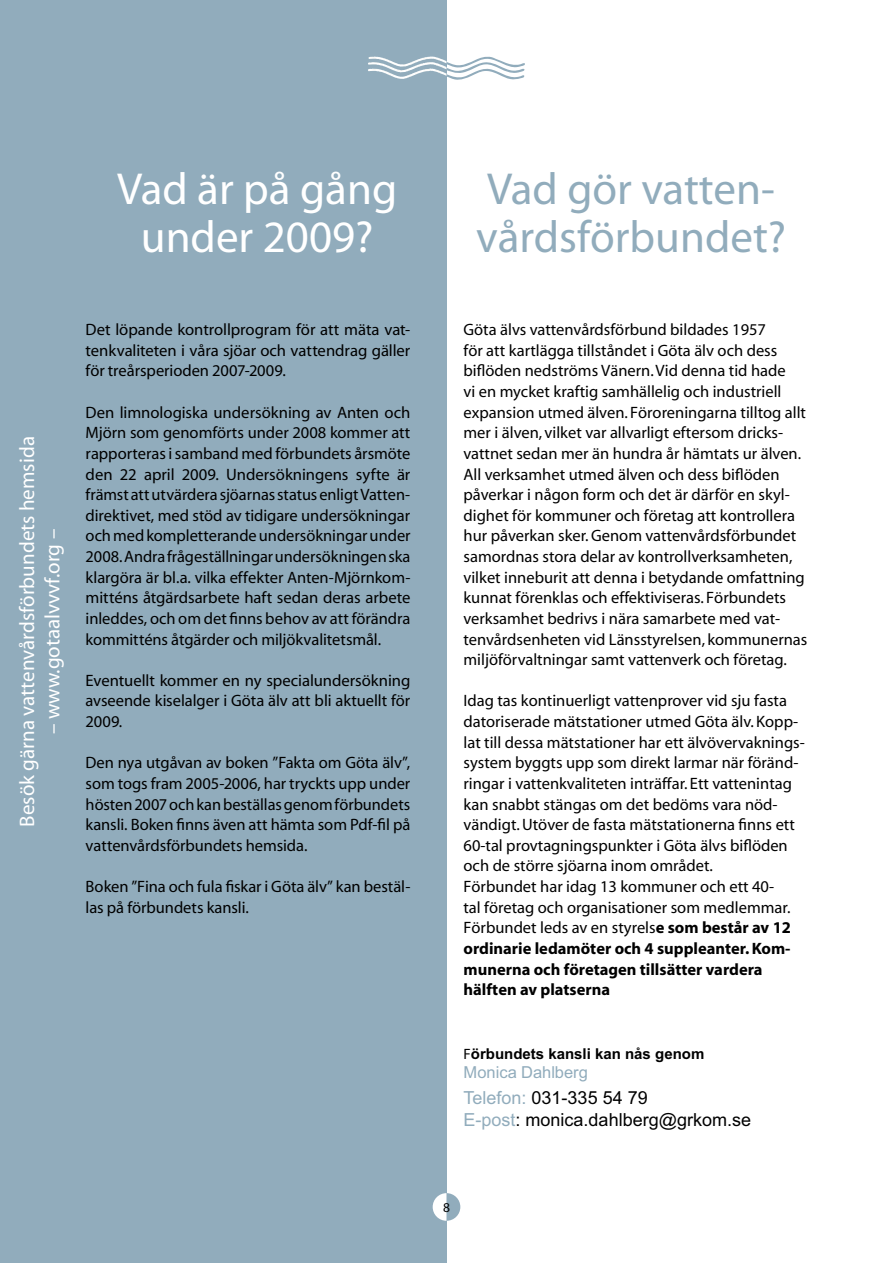
<style>
.page{position:relative;width:893px;height:1263px;background:#fff}
.page>*{position:absolute;margin:0;border:0;box-sizing:border-box;transform-origin:0 0}
.t1{font:45px/48px "Myriad";color:#91acbc}
.t2{font:45px/48px "Myriad";color:#fff;text-align:center}
.t3{font:21px "Myriad";color:#fff}
.t4{font:18px/21.6px "Arial";color:#000}
.t5{font:16.5px/20.7px "Myriad";color:#000;text-align:justify}
.t6{font:16.5px "Arial";color:#91acbc}
.t7{font:700 15px "Arial";color:#000}
.t8{font:13.5px "Myriad";color:#000}
.s1{font-weight:700}
.s2{font-family:"Myriad";font-weight:400}
.s3{color:#91acbc}
</style>
<div class="page">
<svg style="left:446px;top:56px;width:79px;height:23px"></svg>
<div style="left:0;top:0;width:446px;height:1263px;background:#91acbc"></div>
<div style="left:432px;top:1193px;width:28px;height:28px;background:#91acbc;border-radius:50%"></div>
<svg style="left:432px;top:1193px;width:14px;height:28px"></svg>
<img style="left:368px;top:57px;width:78px;height:10px">
<p class="t2" style="left:117px;top:168px;width:281px">Vad är på gång under 2009?</p>
<p class="t3" style="left:19px;top:827px;width:392px;rotate:-90deg">Besök gärna vattenvårdsförbundets hemsida</p>
<p class="t3" style="left:44px;top:734px;width:207px;rotate:-90deg">– www.gotaalvvvf.org –</p>
<p class="t5" style="left:86px;top:321px;width:326px">Det löpande kontrollprogram för att mäta vat&shy;tenkvaliteten i våra sjöar och vattendrag gäller för treårsperioden 2007-2009.</p>
<p class="t5" style="left:86px;top:403px;width:326px">Den limnologiska undersökning av Anten och Mjörn som genomförts under 2008 kommer att rapporteras i samband med förbundets årsmöte den 22 april 2009. Undersökningens syfte är främst att utvärdera sjöarnas status enligt Vatten&shy;direktivet, med stöd av tidigare undersökningar och med kompletterande undersökningar under 2008. Andra frågeställningar undersökningen ska klargöra är bl.a. vilka effekter Anten-Mjörnkom&shy;mitténs åtgärdsarbete haft sedan deras arbete inleddes, och om det finns behov av att förändra kommitténs åtgärder och miljökvalitetsmål.</p>
<p class="t5" style="left:86px;top:671px;width:326px">Eventuellt kommer en ny specialundersökning avseende kiselalger i Göta älv att bli aktuellt för 2009.</p>
<p class="t5" style="left:86px;top:754px;width:326px">Den nya utgåvan av boken ”Fakta om Göta älv”, som togs fram 2005-2006, har tryckts upp under hösten 2007 och kan beställas genom förbundets kansli. Boken finns även att hämta som Pdf-fil på vattenvårdsförbundets hemsida.</p>
<p class="t5" style="left:86px;top:877px;width:326px">Boken ”Fina och fula fiskar i Göta älv” kan bestäl&shy;las på förbundets kansli.</p>
<p class="t1" style="left:476px;top:168px;width:312px">Vad gör vatten&shy;vårdsförbundet?</p>
<p class="t5" style="left:463px;top:321px;width:345px;text-align:left">Göta älvs vattenvårdsförbund bildades 1957<br>för att kartlägga tillståndet i Göta älv och dess biflöden nedströms Vänern. Vid denna tid hade<br>vi en mycket kraftig samhällelig och industriell expansion utmed älven. Föroreningarna tilltog allt mer i älven, vilket var allvarligt eftersom dricks&shy;vattnet sedan mer än hundra år hämtats ur älven.<br>All verksamhet utmed älven och dess biflöden påverkar i någon form och det är därför en skyl&shy;dighet för kommuner och företag att kontrollera hur påverkan sker. Genom vattenvårdsförbundet samordnas stora delar av kontrollverksamheten, vilket inneburit att denna i betydande omfattning kunnat förenklas och effektiviseras. Förbundets verksamhet bedrivs i nära samarbete med vat&shy;tenvårdsenheten vid Länsstyrelsen, kommunernas miljöförvaltningar samt vattenverk och företag.</p>
<p class="t5" style="left:463px;top:692px;width:343px;text-align:left">Idag tas kontinuerligt vattenprover vid sju fasta datoriserade mätstationer utmed Göta älv. Kopp&shy;lat till dessa mätstationer har ett älvövervaknings&shy;system byggts upp som direkt larmar när föränd&shy;ringar i vattenkvaliteten inträffar. Ett vattenintag kan snabbt stängas om det bedöms vara nöd&shy;vändigt. Utöver de fasta mätstationerna finns ett 60-tal provtagningspunkter i Göta älvs biflöden och de större sjöarna inom området.<br>Förbundet har idag 13 kommuner och ett 40-<br>tal företag och organisationer som medlemmar.<br>Förbundet leds av en styrels<span class="s1">e som består av 12 ordinarie ledamöter och 4 suppleanter. Kom&shy;munerna och företagen tillsätter vardera hälften av platserna</span></p>
<p class="t7" style="left:463px;top:1048px;width:242px"><span class="s2">F</span>örbundets kansli kan nås genom</p>
<p class="t6" style="left:463px;top:1067px;width:126px">Monica Dahlberg</p>
<p class="t4" style="left:463px;top:1089px;width:289px"><span class="s3">Telefon:</span> 031-335 54 79<br><span class="s3">E-post</span>: monica.dahlberg@grkom.se</p>
<p class="t8" style="left:443px;top:1202px;width:8px">8</p>
</div>
